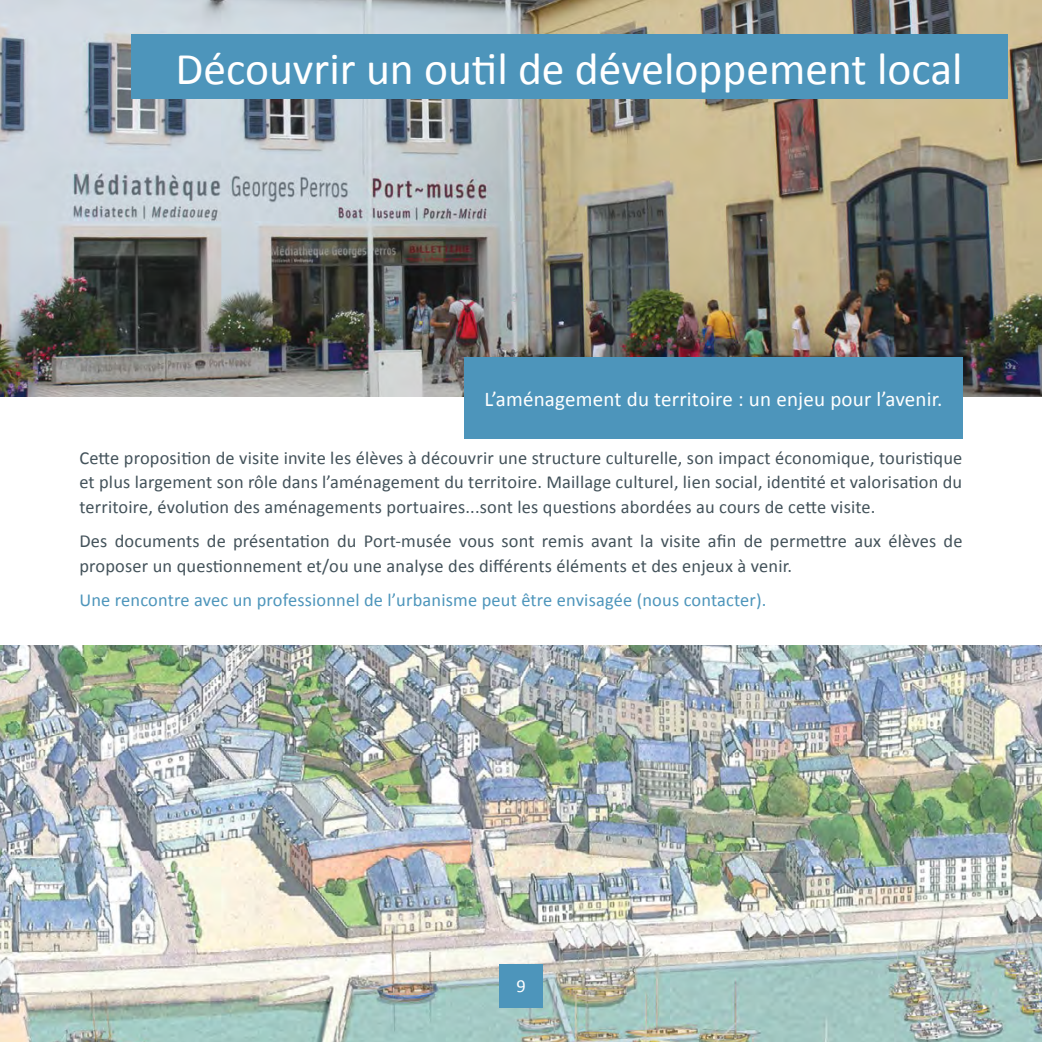
<style>
.page{position:relative;width:1042px;height:1042px;background:#fff}
.page>*{position:absolute;margin:0;border:0;box-sizing:border-box;transform-origin:0 0}
.t1{font:45.5px "Calibri";color:#fff}
.t2{font:21px "Calibri";letter-spacing:.01em;color:#fff}
.t3{font:18.38px/24.5px "Calibri";letter-spacing:.01em;color:#43525a;text-align:justify}
.t4{font:18.38px "Calibri";letter-spacing:.01em;color:#4d95bb}
.t5{font:18.38px "Calibri";color:#fff}
</style>
<div class="page">
<img style="left:0;top:0;width:1042px;height:397px">
<img style="left:0;top:645px;width:1042px;height:397px">
<div style="left:464px;top:357px;width:498px;height:82px;background:#4d95bb"></div>
<div style="left:131px;top:35px;width:876px;height:64px;background:#4d95bb"></div>
<div style="left:499px;top:964px;width:44px;height:43px;background:#4d95bb"></div>
<h1 class="t1" style="left:176px;top:40px;width:788px">Découvrir un outil de développement local</h1>
<p class="t2" style="left:484px;top:386px;width:460px">L’aménagement du territoire : un enjeu pour l’avenir.</p>
<p class="t3" style="left:79px;top:445px;width:884px">Cette proposition de visite invite les élèves à découvrir une structure culturelle, son impact économique, touristique et plus largement son rôle dans l’aménagement du territoire. Maillage culturel, lien social, identité et valorisation du territoire, évolution des aménagements portuaires...sont les questions abordées au cours de cette visite.</p>
<p class="t3" style="left:79px;top:529px;width:884px">Des documents de présentation du Port-musée vous sont remis avant la visite afin de permettre aux élèves de proposer un questionnement et/ou une analyse des différents éléments et des enjeux à venir.</p>
<p class="t4" style="left:79px;top:588px;width:689px">Une rencontre avec un professionnel de l’urbanisme peut être envisagée (nous contacter).</p>
<p class="t5" style="left:516px;top:975px;width:11px">9</p>
</div>
